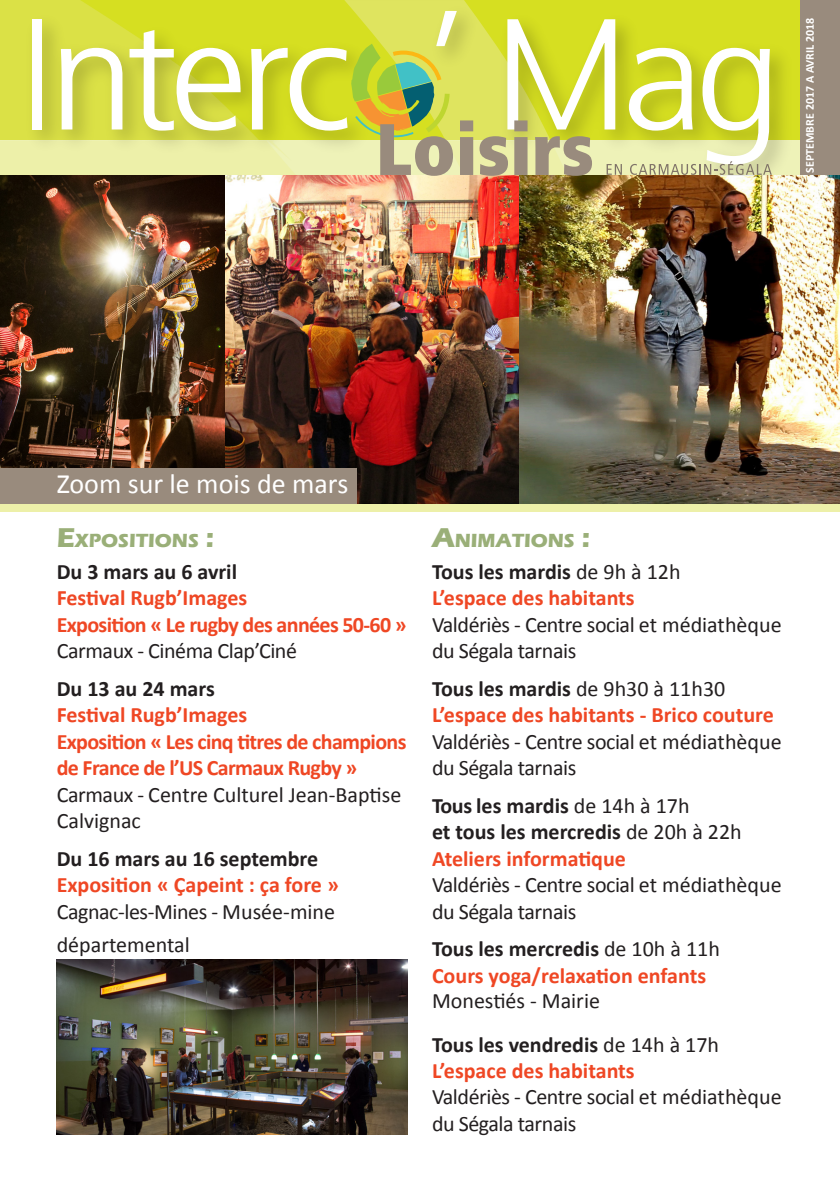
<style>
.page{position:relative;width:840px;height:1191px;background:#fff}
.page>*{position:absolute;margin:0;border:0;box-sizing:border-box;transform-origin:0 0}
.t1{font:28px "Calibri";color:#fff}
.t2{font:22px/26.4px "Calibri";letter-spacing:-.02em;color:#231f20}
.Date_FMA{font:700 22px "Calibri";color:#231f20}
.Nom_FMA{font:700 22px "Calibri";letter-spacing:-.005em;color:#ef4724}
.t3{font:22px/26.4px "Calibri";color:#231f20}
.Nom_FMA-2{font:700 22px/26.4px "Calibri";letter-spacing:-.03em;color:#ef4724}
.t4{font:700 19.6px "Eras ITC";color:#9aaf78}
.t5{font:700 12px "Calibri";color:#fff}
.s1{font-size:28px}
.s2{font-weight:400}
</style>
<div class="page">
<img style="left:0;top:175px;width:839px;height:329px">
<div style="left:0;top:504px;width:839px;height:7px;background:#edf0a9"></div>
<div style="left:0;top:468px;width:356px;height:35px;background:#998b7d"></div>
<div style="left:799px;top:0;width:40px;height:175px;background:#998b7d"></div>
<img style="left:621px;top:0;width:178px;height:176px">
<svg style="left:628px;top:48px;width:143px;height:127px"></svg>
<svg style="left:0;top:0;width:621px;height:176px;background:#d6dc61"></svg>
<img style="left:57px;top:960px;width:351px;height:174px">
<p class="t5" style="left:801px;top:173px;width:157px;rotate:-90deg">SEPTEMBRE 2017 A AVRIL 2018</p>
<p class="t1" style="left:57px;top:466px;width:293px">Zoom sur le mois de mars</p>
<p class="t4" style="left:57px;top:529px;width:159px"><span class="s1">E</span>XPOSITIONS <span class="s1">:</span></p>
<p class="Date_FMA" style="left:57px;top:557px;width:182px">Du 3 mars au 6 avril</p>
<p class="Nom_FMA" style="left:57px;top:584px;width:192px">Festival Rugb’Images</p>
<p class="Nom_FMA-2" style="left:57px;top:611px;width:351px">Exposition « Le rugby des années 50-60 »</p>
<p class="t2" style="left:57px;top:638px;width:242px">Carmaux - Cinéma Clap’Ciné</p>
<p class="Date_FMA" style="left:57px;top:674px;width:159px">Du 13 au 24 mars</p>
<p class="Nom_FMA" style="left:57px;top:701px;width:192px">Festival Rugb’Images</p>
<p class="Nom_FMA-2" style="left:57px;top:728px;width:351px">Exposition « Les cinq titres de champions de France de l’US Carmaux Rugby »</p>
<p class="t3" style="left:57px;top:781px;width:346px">Carmaux - Centre Culturel Jean-Baptise<br>Calvignac</p>
<p class="Date_FMA" style="left:57px;top:844px;width:263px">Du 16 mars au 16 septembre</p>
<p class="Nom_FMA" style="left:57px;top:871px;width:283px">Exposition « Çapeint : ça fore »</p>
<p class="t3" style="left:57px;top:894px;width:280px;line-height:33.6px">Cagnac-les-Mines - Musée-mine départemental</p>
<p class="t4" style="left:432px;top:529px;width:159px"><span class="s1">A</span>NIMATIONS <span class="s1">:</span></p>
<p class="Date_FMA" style="left:432px;top:557px;width:250px">Tous les mardis <span class="s2">de 9h à 12h</span></p>
<p class="Nom_FMA" style="left:432px;top:584px;width:204px">L’espace des habitants</p>
<p class="t2" style="left:432px;top:611px;width:351px">Valdériès - Centre social et médiathèque du Ségala tarnais</p>
<p class="Date_FMA" style="left:432px;top:674px;width:295px">Tous les mardis <span class="s2">de 9h30 à 11h30</span></p>
<p class="Nom_FMA" style="left:432px;top:701px;width:343px">L’espace des habitants - Brico couture</p>
<p class="t2" style="left:432px;top:728px;width:351px">Valdériès - Centre social et médiathèque du Ségala tarnais</p>
<p class="Date_FMA" style="left:432px;top:791px;width:259px">Tous les mardis <span class="s2">de 14h à 17h</span></p>
<p class="Date_FMA" style="left:432px;top:818px;width:311px">et tous les mercredis <span class="s2">de 20h à 22h</span></p>
<p class="Nom_FMA" style="left:432px;top:844px;width:195px">Ateliers informatique</p>
<p class="t2" style="left:432px;top:871px;width:351px">Valdériès - Centre social et médiathèque du Ségala tarnais</p>
<p class="Date_FMA" style="left:432px;top:935px;width:289px">Tous les mercredis <span class="s2">de 10h à 11h</span></p>
<p class="Nom_FMA" style="left:432px;top:961px;width:275px">Cours yoga/relaxation enfants</p>
<p class="t3" style="left:432px;top:987px;width:169px">Monestiés - Mairie</p>
<p class="Date_FMA" style="left:432px;top:1030px;width:288px">Tous les vendredis <span class="s2">de 14h à 17h</span></p>
<p class="Nom_FMA" style="left:432px;top:1056px;width:204px">L’espace des habitants</p>
<p class="t2" style="left:432px;top:1084px;width:351px">Valdériès - Centre social et médiathèque du Ségala tarnais</p>
</div>
